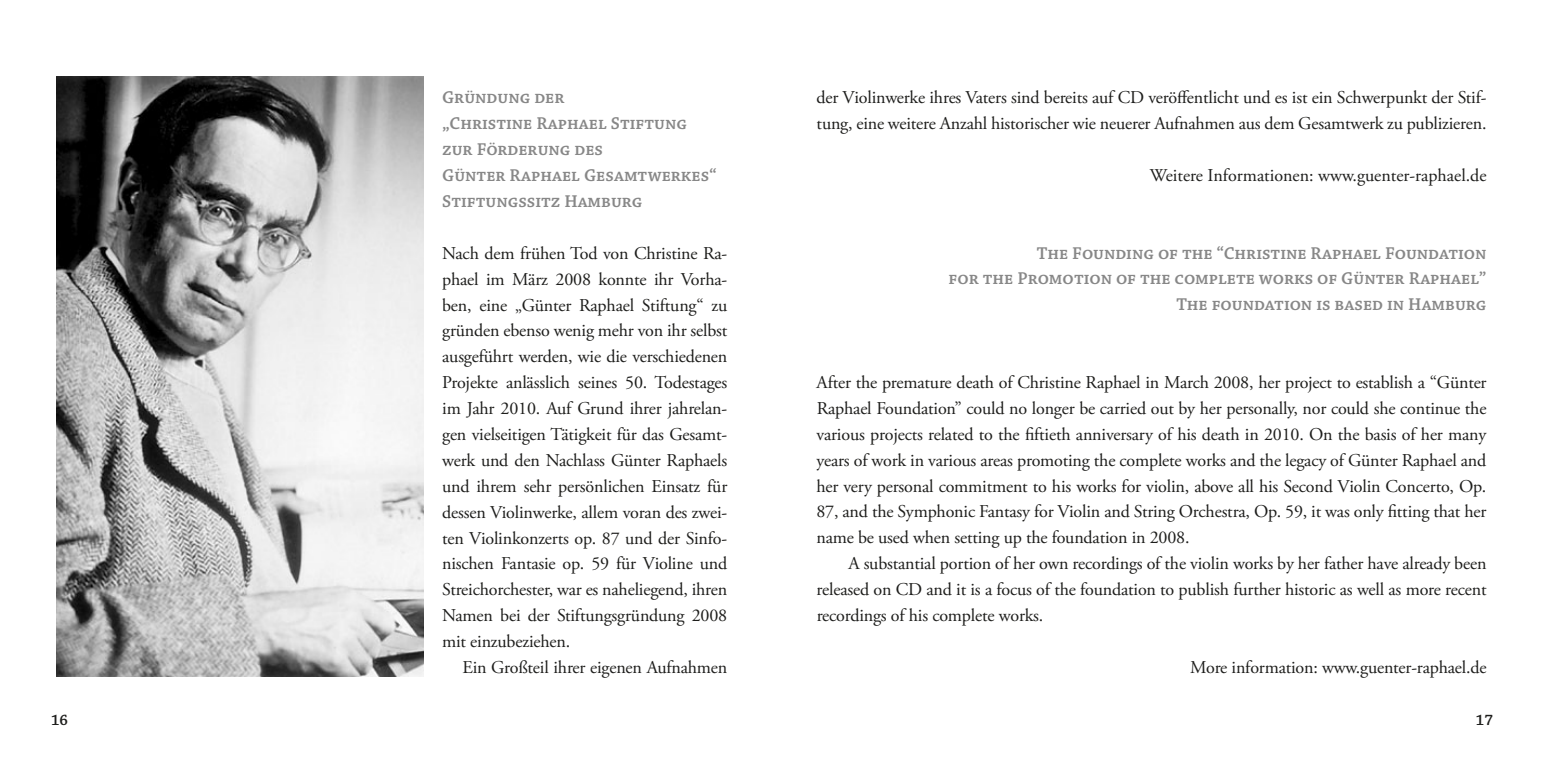
<style>
.page{position:relative;width:1544px;height:766px;background:#fff}
.page>*{position:absolute;margin:0;border:0;box-sizing:border-box;transform-origin:0 0}
.t1{font:18px/25.9px "Adobe Garamond Pro";letter-spacing:-.01em;color:#1d1d1b;text-align:justify}
.t2{font:600 18px/25.9px "Chaparral Pro";color:#878787}
.t3{font:600 15.75px "Chaparral Pro";color:#1d1d1b}
</style>
<div class="page">
<img style="left:56px;top:77px;width:367px;height:599px">
<p class="t2" style="left:442px;top:85px;width:276px">Gründung der<br>„Christine Raphael Stiftung zur Förderung des<br>Günter Raphael Gesamtwerkes“<br>Stiftungssitz Hamburg</p>
<p class="t1" style="left:442px;top:241px;width:287px">Nach dem frühen Tod von Christine Ra&shy;phael im März 2008 konnte ihr Vorha&shy;ben, eine „Günter Raphael Stiftung“ zu gründen ebenso wenig mehr von ihr selbst ausgeführt werden, wie die verschiedenen Projekte anlässlich seines 50. Todestages im Jahr 2010. Auf Grund ihrer jahrelan&shy;gen vielseitigen Tätigkeit für das Gesamt&shy;werk und den Nachlass Günter Raphaels und ihrem sehr persönlichen Einsatz für dessen Violinwerke, allem voran des zwei&shy;ten Violinkonzerts op. 87 und der Sinfo&shy;nischen Fantasie op. 59 für Violine und Streichorchester, war es naheliegend, ihren Namen bei der Stiftungsgründung 2008 mit einzubeziehen.</p>
<p class="t1" style="left:462px;top:654px;width:266px">Ein Großteil ihrer eigenen Aufnahmen</p>
<p class="t1" style="left:816px;top:85px;width:671px">der Violinwerke ihres Vaters sind bereits auf CD veröffentlicht und es ist ein Schwerpunkt der Stif&shy;tung, eine weitere Anzahl historischer wie neuerer Aufnahmen aus dem Gesamtwerk zu publizieren.</p>
<p class="t1" style="left:1149px;top:163px;width:338px">Weitere Informationen: www.guenter-raphael.de</p>
<p class="t2" style="left:948px;top:240px;width:539px;text-align:right">The Founding of the “Christine Raphael Foundation<br>for the Promotion of the complete works of Günter Raphael”<br>The foundation is based in Hamburg</p>
<p class="t1" style="left:816px;top:370px;width:671px">After the premature death of Christine Raphael in March 2008, her project to establish a “Günter Raphael Foundation” could no longer be carried out by her personally, nor could she continue the various projects related to the fiftieth anniversary of his death in 2010. On the basis of her many years of work in various areas promoting the complete works and the legacy of Günter Raphael and her very personal commitment to his works for violin, above all his Second Violin Concerto, Op.<br>87, and the Symphonic Fantasy for Violin and String Orchestra, Op. 59, it was only fitting that her name be used when setting up the foundation in 2008.</p>
<p class="t1" style="left:816px;top:551px;width:671px;text-indent:32px">A substantial portion of her own recordings of the violin works by her father have already been released on CD and it is a focus of the foundation to publish further historic as well as more recent recordings of his complete works.</p>
<p class="t1" style="left:1190px;top:654px;width:298px">More information: www.guenter-raphael.de</p>
<p class="t3" style="left:51px;top:710px;width:19px">16</p>
<p class="t3" style="left:1475px;top:710px;width:19px">17</p>
</div>
